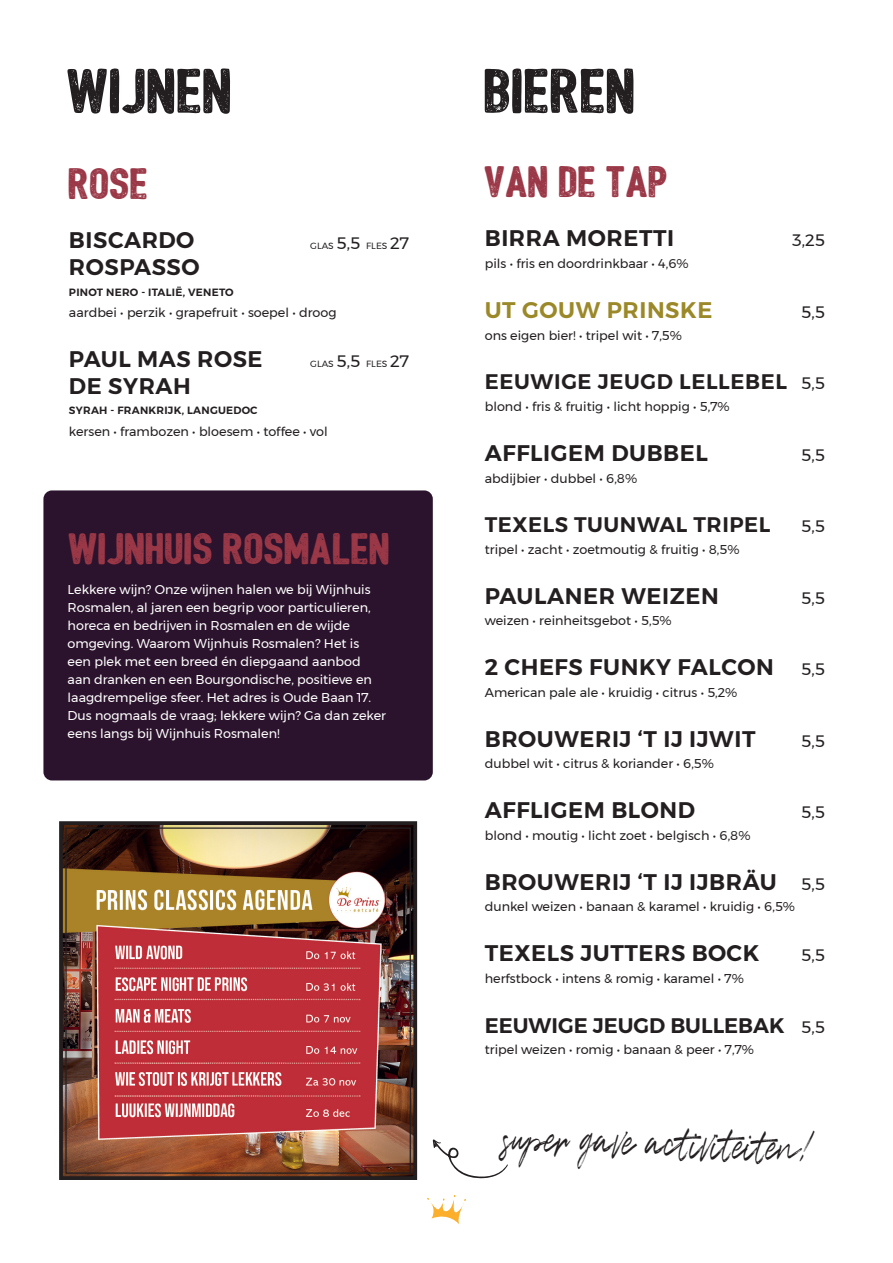
<style>
.page{position:relative;width:893px;height:1263px;background:#fff}
.page>*{position:absolute;margin:0;border:0;box-sizing:border-box;transform-origin:0 0}
.t1{font:60px "Quentin";color:#231f20;scale:.52 1}
.t2{font:60px "Bushcraft textured";color:#231f20}
.Heading{font:42px "Bushcraft textured";color:#9b3847}
.Gerechtnaam{font:600 22.5px/27px "Montserrat";letter-spacing:.025em;color:#231f20}
.Gerechtnaam-2{font:600 22.5px "Montserrat";letter-spacing:.025em;color:#9b8929}
.Gerechtnaam-3{font:600 21px "Montserrat";letter-spacing:.025em;color:#231f20}
.Gerechtnaam-4{font:600 21px "Montserrat";color:#231f20}
.Prijs{font:16.5px "Montserrat";color:#231f20}
.Omschrijving{font:12.75px "Montserrat";color:#231f20}
.Omschrijving-2{font:12.75px/18px "Montserrat";color:#fff}
.Gerechtnaam-5{font:600 10.5px "Montserrat";letter-spacing:.025em;color:#231f20}
.Prijs-2{font:9px "Montserrat";color:#231f20}
.s1{font-size:16.5px}
</style>
<div class="page">
<svg style="left:427px;top:1195px;width:39px;height:30px"></svg>
<div style="left:43px;top:490px;width:390px;height:290px;background:#2c132d;border-radius:9px"></div>
<img style="left:59px;top:821px;width:359px;height:359px">
<div style="left:65px;top:827px;width:346px;height:347px;border:1px solid #231f20"></div>
<svg style="left:433px;top:1139px;width:75px;height:39px"></svg>
<p class="t2" style="left:67px;top:66px;width:167px">WIJNEN</p>
<p class="t2" style="left:485px;top:66px;width:153px">BIEREN</p>
<p class="Heading" style="left:69px;top:166px;width:81px">ROSE</p>
<p class="Heading" style="left:485px;top:164px;width:185px">VAN DE TAP</p>
<p class="Gerechtnaam" style="left:69px;top:227px;width:132px">BISCARDO<br>ROSPASSO</p>
<p class="Gerechtnaam-5" style="left:69px;top:283px;width:166px">PINOT NERO - ITALIË, VENETO</p>
<p class="Prijs-2" style="left:310px;top:239px;width:51px">GLAS <span class="s1">5,5</span></p>
<p class="Prijs-2" style="left:366px;top:239px;width:44px">FLES <span class="s1">27</span></p>
<p class="Omschrijving" style="left:69px;top:303px;width:269px">aardbei ∙ perzik ∙ grapefruit ∙ soepel ∙ droog</p>
<p class="Gerechtnaam" style="left:69px;top:345px;width:195px">PAUL MAS ROSE<br>DE SYRAH</p>
<p class="Gerechtnaam-5" style="left:69px;top:402px;width:190px">SYRAH - FRANKRIJK, LANGUEDOC</p>
<p class="Prijs-2" style="left:310px;top:357px;width:51px">GLAS <span class="s1">5,5</span></p>
<p class="Prijs-2" style="left:366px;top:357px;width:44px">FLES <span class="s1">27</span></p>
<p class="Omschrijving" style="left:69px;top:421px;width:260px">kersen ∙ frambozen ∙ bloesem ∙ toffee ∙ vol</p>
<p class="Heading" style="left:69px;top:531px;width:323px">WIJNHUIS ROSMALEN</p>
<p class="Omschrijving-2" style="left:68px;top:580px;width:306px">Lekkere wijn? Onze wijnen halen we bij Wijnhuis Rosmalen, al jaren een begrip voor particulieren, horeca en bedrijven in Rosmalen en de wijde omgeving. Waarom Wijnhuis Rosmalen? Het is een plek met een breed én diepgaand aanbod aan dranken en een Bourgondische, positieve en laagdrempelige sfeer. Het adres is Oude Baan 17.</p>
<p class="Omschrijving-2" style="left:68px;top:706px;width:320px">Dus nogmaals de vraag; lekkere wijn? Ga dan zeker eens langs bij Wijnhuis Rosmalen!</p>
<p class="Gerechtnaam" style="left:485px;top:225px;width:191px">BIRRA MORETTI</p>
<p class="Prijs" style="left:792px;top:228px;width:34px">3,25</p>
<p class="Omschrijving" style="left:485px;top:254px;width:205px">pils ∙ fris en doordrinkbaar ∙ 4,6%</p>
<p class="Gerechtnaam-2" style="left:485px;top:292px;width:229px">UT GOUW PRINSKE</p>
<p class="Prijs" style="left:801px;top:299px;width:25px">5,5</p>
<p class="Omschrijving" style="left:485px;top:325px;width:199px">ons eigen bier! ∙ tripel wit ∙ 7,5%</p>
<p class="Gerechtnaam-3" style="left:485px;top:365px;width:304px">EEUWIGE JEUGD LELLEBEL</p>
<p class="Prijs" style="left:801px;top:371px;width:25px">5,5</p>
<p class="Omschrijving" style="left:485px;top:397px;width:246px">blond ∙ fris &amp; fruitig ∙ licht hoppig ∙ 5,7%</p>
<p class="Gerechtnaam" style="left:485px;top:439px;width:225px">AFFLIGEM DUBBEL</p>
<p class="Prijs" style="left:801px;top:442px;width:25px">5,5</p>
<p class="Omschrijving" style="left:485px;top:468px;width:154px">abdijbier ∙ dubbel ∙ 6,8%</p>
<p class="Gerechtnaam-3" style="left:485px;top:508px;width:287px">TEXELS TUUNWAL TRIPEL</p>
<p class="Prijs" style="left:801px;top:514px;width:25px">5,5</p>
<p class="Omschrijving" style="left:485px;top:540px;width:256px">tripel ∙ zacht ∙ zoetmoutig &amp; fruitig ∙ 8,5%</p>
<p class="Gerechtnaam" style="left:485px;top:582px;width:236px">PAULANER WEIZEN</p>
<p class="Prijs" style="left:801px;top:585px;width:25px">5,5</p>
<p class="Omschrijving" style="left:485px;top:611px;width:188px">weizen ∙ reinheitsgebot ∙ 5,5%</p>
<p class="Gerechtnaam" style="left:485px;top:654px;width:290px">2 CHEFS FUNKY FALCON</p>
<p class="Prijs" style="left:801px;top:657px;width:25px">5,5</p>
<p class="Omschrijving" style="left:485px;top:683px;width:254px">American pale ale ∙ kruidig ∙ citrus ∙ 5,2%</p>
<p class="Gerechtnaam" style="left:485px;top:725px;width:272px">BROUWERIJ ‘T IJ IJWIT</p>
<p class="Prijs" style="left:801px;top:728px;width:25px">5,5</p>
<p class="Omschrijving" style="left:485px;top:754px;width:231px">dubbel wit ∙ citrus &amp; koriander ∙ 6,5%</p>
<p class="Gerechtnaam" style="left:485px;top:797px;width:212px">AFFLIGEM BLOND</p>
<p class="Prijs" style="left:801px;top:800px;width:25px">5,5</p>
<p class="Omschrijving" style="left:485px;top:825px;width:267px">blond ∙ moutig ∙ licht zoet ∙ belgisch ∙ 6,8%</p>
<p class="Gerechtnaam" style="left:485px;top:868px;width:294px">BROUWERIJ ‘T IJ IJBRÄU</p>
<p class="Prijs" style="left:801px;top:871px;width:25px">5,5</p>
<p class="Omschrijving" style="left:485px;top:897px;width:312px">dunkel weizen ∙ banaan &amp; karamel ∙ kruidig ∙ 6,5%</p>
<p class="Gerechtnaam" style="left:485px;top:939px;width:276px">TEXELS JUTTERS BOCK</p>
<p class="Prijs" style="left:801px;top:942px;width:25px">5,5</p>
<p class="Omschrijving" style="left:485px;top:968px;width:261px">herfstbock ∙ intens &amp; romig ∙ karamel ∙ 7%</p>
<p class="Gerechtnaam-4" style="left:485px;top:1008px;width:301px">EEUWIGE JEUGD BULLEBAK</p>
<p class="Prijs" style="left:801px;top:1014px;width:25px">5,5</p>
<p class="Omschrijving" style="left:485px;top:1040px;width:271px">tripel weizen ∙ romig ∙ banaan &amp; peer ∙ 7,7%</p>
<p class="t1" style="left:503px;top:1095px;width:601px;rotate:2deg">super gave activiteiten!</p>
</div>
